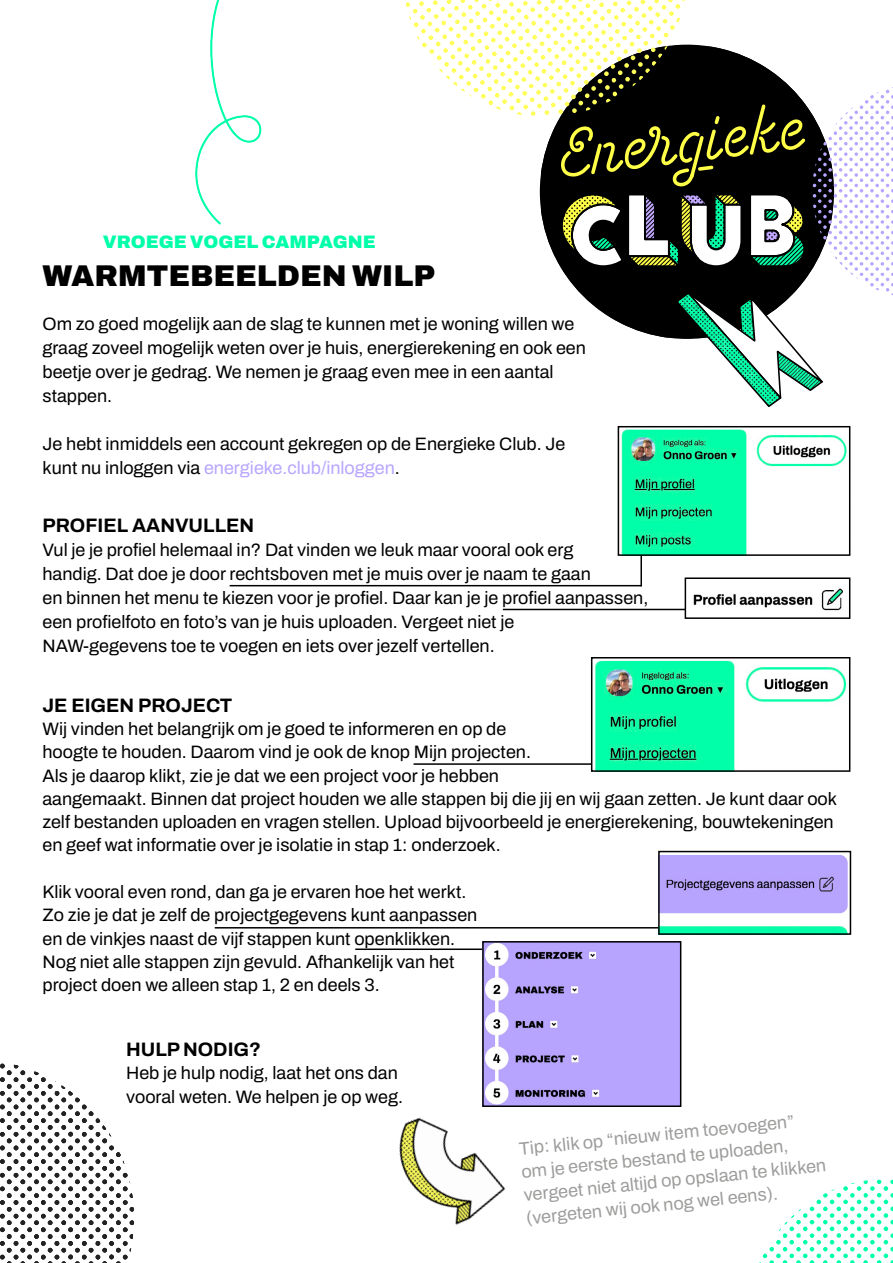
<style>
.page{position:relative;width:893px;height:1263px;background:#fff}
.page>*{position:absolute;margin:0;border:0;box-sizing:border-box;transform-origin:0 0}
.t1{font:900 30px "Archivo";color:#000}
.t2{font:700 19.5px "Archivo";color:#000}
.t3{font:600 18px/23.2px "Archivo";color:#000}
.t4{font:600 18px/23.2px "Archivo";color:#9d9d9c}
.t5{font:900 18px "Archivo";color:#00ffa8}
.s1{color:#b8a6ff}
</style>
<div class="page">
<svg style="left:0;top:1064px;width:134px;height:199px"></svg>
<svg style="left:759px;top:1179px;width:134px;height:84px"></svg>
<svg style="left:543px;top:0;width:350px;height:407px"></svg>
<img style="left:621px;top:429px;width:226px;height:124px">
<div style="left:618px;top:426px;width:232px;height:130px;border:2px solid #000"></div>
<hr style="left:230px;top:585px;width:411px;height:1px;background:#000">
<hr style="left:640px;top:555px;width:2px;height:31px;background:#000">
<img style="left:693px;top:588px;width:150px;height:23px">
<div style="left:685px;top:577px;width:165px;height:42px;border:2px solid #000"></div>
<hr style="left:503px;top:609px;width:182px;height:1px;background:#000">
<img style="left:595px;top:660px;width:252px;height:109px">
<div style="left:591px;top:657px;width:259px;height:115px;border:2px solid #000"></div>
<hr style="left:414px;top:763px;width:178px;height:2px;background:#000">
<hr style="left:215px;top:927px;width:443px;height:1px;background:#000">
<img style="left:661px;top:855px;width:187px;height:77px">
<div style="left:658px;top:851px;width:193px;height:84px;border:2px solid #000"></div>
<hr style="left:355px;top:948px;width:127px;height:2px;background:#000">
<img style="left:485px;top:944px;width:193px;height:160px">
<div style="left:482px;top:941px;width:199px;height:166px;border:2px solid #000"></div>
<img style="left:399px;top:1097px;width:119px;height:128px">
<img style="left:196px;top:0;width:366px;height:224px">
<p class="t5" style="left:103px;top:228px;width:274px">VROEGE VOGEL CAMPAGNE</p>
<h1 class="t1" style="left:43px;top:253px;width:394px">WARMTEBEELDEN WILP</h1>
<p class="t3" style="left:43px;top:312px;width:545px;line-height:24px">Om zo goed mogelijk aan de slag te kunnen met je woning willen we graag zoveel mogelijk weten over je huis, energierekening en ook een beetje over je gedrag. We nemen je graag even mee in een aantal stappen.</p>
<p class="t3" style="left:43px;top:432px;width:524px;line-height:24px">Je hebt inmiddels een account gekregen op de Energieke Club. Je kunt nu inloggen via <span class="s1">energieke.club/inloggen</span>.</p>
<p class="t2" style="left:43px;top:510px;width:213px">PROFIEL AANVULLEN</p>
<p class="t3" style="left:43px;top:537px;width:607px;line-height:24px">Vul je je profiel helemaal in? Dat vinden we leuk maar vooral ook erg<br>handig. Dat doe je door rechtsboven met je muis over je naam te gaan<br>en binnen het menu te kiezen voor je profiel. Daar kan je je profiel aanpassen, een profielfoto en foto’s van je huis uploaden. Vergeet niet je<br>NAW-gegevens toe te voegen en iets over jezelf vertellen.</p>
<p class="t2" style="left:43px;top:691px;width:191px">JE EIGEN PROJECT</p>
<p class="t3" style="left:43px;top:717px;width:796px">Wij vinden het belangrijk om je goed te informeren en op de<br>hoogte te houden. Daarom vind je ook de knop Mijn projecten.<br>Als je daarop klikt, zie je dat we een project voor je hebben<br>aangemaakt. Binnen dat project houden we alle stappen bij die jij en wij gaan zetten. Je kunt daar ook zelf bestanden uploaden en vragen stellen. Upload bijvoorbeeld je energierekening, bouwtekeningen en geef wat informatie over je isolatie in stap 1: onderzoek.</p>
<p class="t3" style="left:43px;top:880px;width:436px">Klik vooral even rond, dan ga je ervaren hoe het werkt.<br>Zo zie je dat je zelf de projectgegevens kunt aanpassen en de vinkjes naast de vijf stappen kunt openklikken.<br>Nog niet alle stappen zijn gevuld. Afhankelijk van het project doen we alleen stap 1, 2 en deels 3.</p>
<p class="t2" style="left:126px;top:1035px;width:136px">HULP NODIG?</p>
<p class="t3" style="left:126px;top:1061px;width:278px">Heb je hulp nodig, laat het ons dan vooral weten. We helpen je op weg.</p>
<p class="t4" style="left:518px;top:1138px;width:305px;rotate:-6deg">Tip: klik op “nieuw item toevoegen” om je eerste bestand te uploaden, vergeet niet altijd op opslaan te klikken (vergeten wij ook nog wel eens).</p>
</div>
